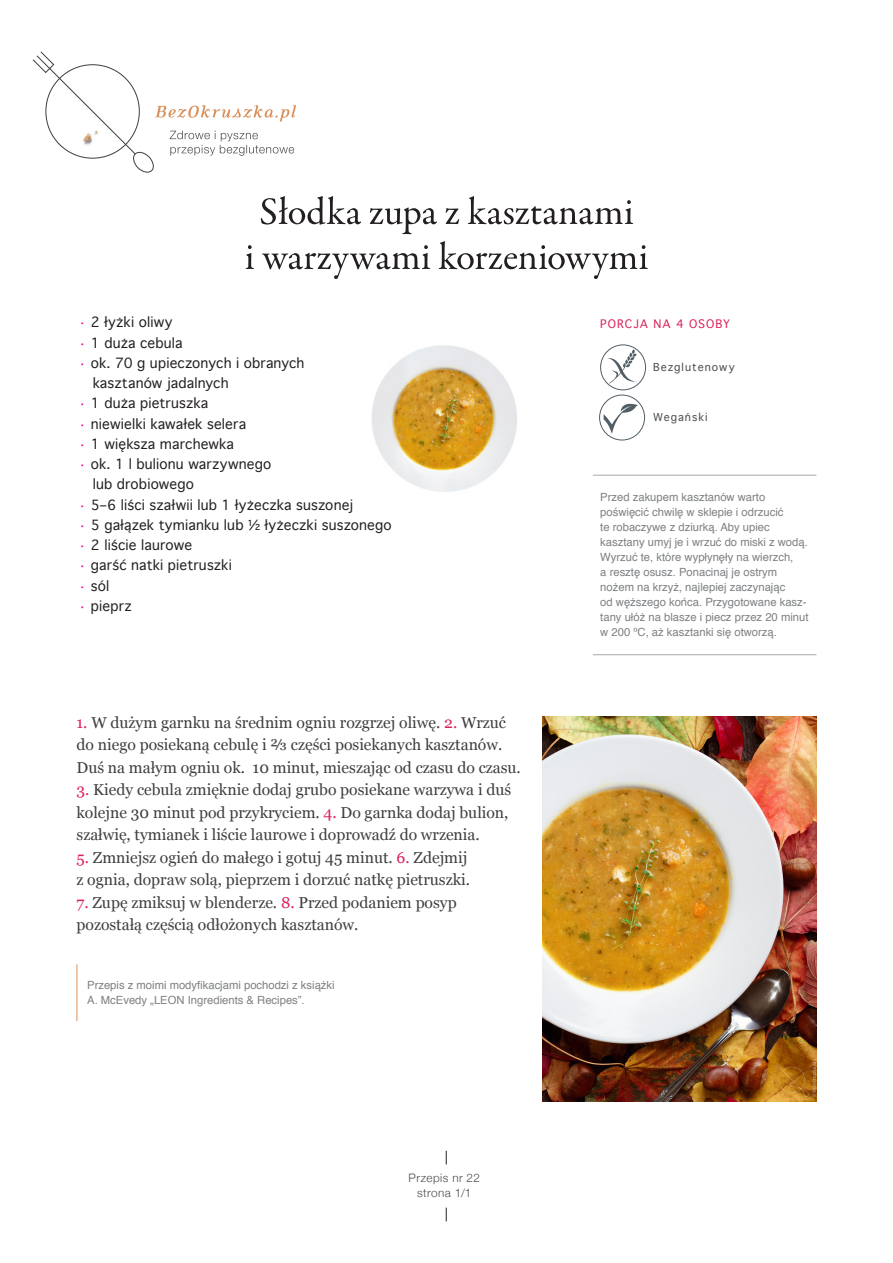
<style>
.page{position:relative;width:893px;height:1263px;background:#fff}
.page>*{position:absolute;margin:0;border:0;box-sizing:border-box;transform-origin:0 0}
.t1{font:15.75px/22.5px "Georgia";color:#3e3e3f}
.Bez_okruszka_bullitl{font:13.5px/20.2px "Geneva";letter-spacing:.01em;color:#231f20}
.t2{font:300 11.7px "Helvetica Neue";letter-spacing:.04em;color:#4b4c4d}
.t3{font:11.25px/15px "Helvetica";color:#7e8083}
.Bez_okruszka_porcja{font:11.25px "Geneva";letter-spacing:.095em;color:#db235a}
.Bez_okruszka_porcja-2{font:10.5px "Geneva";letter-spacing:.095em;color:#4b4c4d}
.s1{font-family:"Georgia";color:#ed028c}
.s2{color:#db235a}
</style>
<div class="page">
<svg style="left:32px;top:51px;width:264px;height:122px"></svg>
<svg style="left:246px;top:241px;width:402px;height:38px"></svg>
<svg style="left:261px;top:196px;width:372px;height:38px"></svg>
<hr style="left:593px;top:475px;width:223px;height:1px;background:#a8a9ad">
<hr style="left:593px;top:654px;width:223px;height:1px;background:#a8a9ad">
<img style="left:372px;top:345px;width:145px;height:147px">
<img style="left:542px;top:716px;width:274px;height:386px">
<svg style="left:446px;top:1151px;width:1px;height:13px"></svg>
<svg style="left:446px;top:1208px;width:1px;height:13px"></svg>
<hr style="left:77px;top:964px;width:1px;height:57px;background:#da905c">
<div style="left:600px;top:344px;width:46px;height:46px;border:1px solid #525e65;border-radius:50%"></div>
<svg style="left:607px;top:349px;width:31px;height:36px"></svg>
<div style="left:599px;top:395px;width:46px;height:45px;border:1px solid #525e65;border-radius:50%"></div>
<svg style="left:604px;top:402px;width:35px;height:33px"></svg>
<p class="Bez_okruszka_bullitl" style="left:80px;top:312px;width:94px"><span class="s1">·</span> 2 łyżki oliwy</p>
<p class="Bez_okruszka_bullitl" style="left:80px;top:332px;width:104px"><span class="s1">·</span> 1 duża cebula</p>
<p class="Bez_okruszka_bullitl" style="left:93px;top:353px;width:213px;text-indent:-12px"><span class="s1">·</span> ok. 70 g upieczonych i obranych kasztanów jadalnych</p>
<p class="Bez_okruszka_bullitl" style="left:80px;top:393px;width:129px"><span class="s1">·</span> 1 duża pietruszka</p>
<p class="Bez_okruszka_bullitl" style="left:80px;top:413px;width:167px"><span class="s1">·</span> niewielki kawałek selera</p>
<p class="Bez_okruszka_bullitl" style="left:80px;top:434px;width:155px"><span class="s1">·</span> 1 większa marchewka</p>
<p class="Bez_okruszka_bullitl" style="left:93px;top:454px;width:180px;text-indent:-12px"><span class="s1">·</span> ok. 1 l bulionu warzywnego lub drobiowego</p>
<p class="Bez_okruszka_bullitl" style="left:80px;top:494px;width:274px"><span class="s1">·</span> 5–6 liści szałwii lub 1 łyżeczka suszonej</p>
<p class="Bez_okruszka_bullitl" style="left:80px;top:515px;width:313px"><span class="s1">·</span> 5 gałązek tymianku lub ½ łyżeczki suszonego</p>
<p class="Bez_okruszka_bullitl" style="left:80px;top:535px;width:113px"><span class="s1">·</span> 2 liście laurowe</p>
<p class="Bez_okruszka_bullitl" style="left:80px;top:555px;width:153px"><span class="s1">·</span> garść natki pietruszki</p>
<p class="Bez_okruszka_bullitl" style="left:80px;top:575px;width:31px"><span class="s1">·</span> sól</p>
<p class="Bez_okruszka_bullitl" style="left:80px;top:596px;width:53px"><span class="s1">·</span> pieprz</p>
<p class="t1" style="left:77px;top:711px;width:446px"><span class="s2">1.</span> W dużym garnku na średnim ogniu rozgrzej oliwę. <span class="s2">2.</span> Wrzuć do niego posiekaną cebulę i ⅔ części posiekanych kasztanów.<br>Duś na małym ogniu ok. 10 minut, mieszając od czasu do czasu.</p>
<p class="t1" style="left:77px;top:778px;width:436px"><span class="s2">3.</span> Kiedy cebula zmięknie dodaj grubo posiekane warzywa i duś kolejne 30 minut pod przykryciem. <span class="s2">4.</span> Do garnka dodaj bulion, szałwię, tymianek i liście laurowe i doprowadź do wrzenia.</p>
<p class="t1" style="left:77px;top:846px;width:395px"><span class="s2">5.</span> Zmniejsz ogień do małego i gotuj 45 minut. <span class="s2">6.</span> Zdejmij z ognia, dopraw solą, pieprzem i dorzuć natkę pietruszki.</p>
<p class="t1" style="left:77px;top:891px;width:382px"><span class="s2">7.</span> Zupę zmiksuj w blenderze. <span class="s2">8.</span> Przed podaniem posyp pozostałą częścią odłożonych kasztanów.</p>
<p class="t3" style="left:87px;top:977px;width:249px">Przepis z moimi modyfikacjami pochodzi z książki</p>
<p class="t3" style="left:87px;top:992px;width:219px">A. McEvedy „LEON Ingredients &amp; Recipes”.</p>
<p class="t2" style="left:409px;top:1169px;width:73px">Przepis nr 22</p>
<p class="t2" style="left:417px;top:1183px;width:56px">strona 1/1</p>
<p class="Bez_okruszka_porcja" style="left:600px;top:314px;width:131px">PORCJA NA 4 OSOBY</p>
<p class="Bez_okruszka_porcja-2" style="left:653px;top:358px;width:83px">Bezglutenowy</p>
<p class="Bez_okruszka_porcja-2" style="left:653px;top:408px;width:56px">Wegański</p>
<p class="t3" style="left:600px;top:490px;width:210px">Przed zakupem kasztanów warto poświęcić chwilę w sklepie i odrzucić<br>te robaczywe z dziurką. Aby upiec kasztany umyj je i wrzuć do miski z wodą.<br>Wyrzuć te, które wypłynęły na wierzch,<br>a resztę osusz. Ponacinaj je ostrym nożem na krzyż, najlepiej zaczynając<br>od węższego końca. Przygotowane kasz&shy;tany ułóż na blasze i piecz przez 20 minut w 200 ºC, aż kasztanki się otworzą.</p>
</div>
